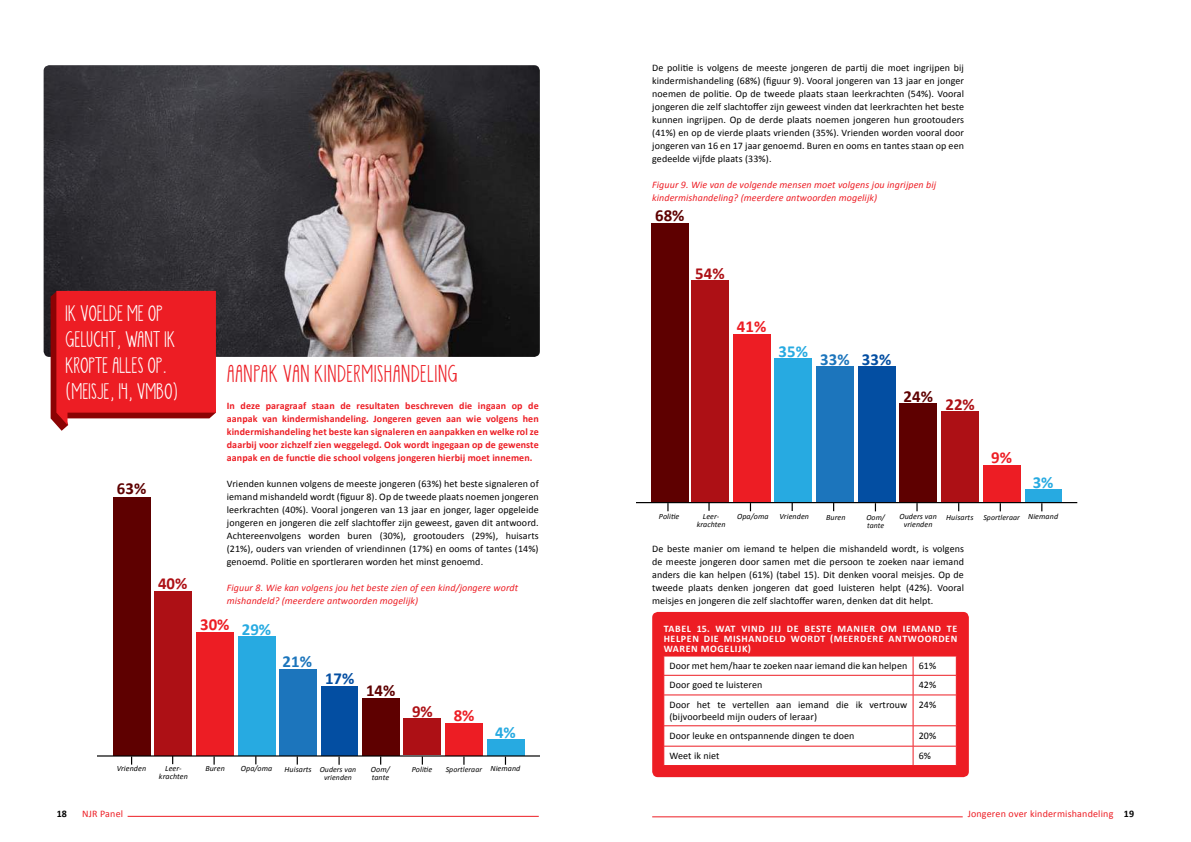
<style>
.page{position:relative;width:1191px;height:842px;background:#fff}
.page>*{position:absolute;margin:0;border:0;box-sizing:border-box;transform-origin:0 0}
.t1{font:19.5px "KG Skinny Latte";letter-spacing:.04em;color:#ed1d24}
.t2{font:18px/26px "KG Skinny Latte";letter-spacing:.01em;color:#fff}
.t3{font:700 16.8px "Calibri";color:#ad1015}
.t4{font:700 16.8px "Calibri";color:#5e0000}
.t5{font:700 16.8px "Calibri";color:#ed1d24}
.t6{font:700 16.8px "Calibri";color:#1c75bc}
.t7{font:700 16.8px "Calibri";color:#27aae1}
.t8{font:700 16.8px "Calibri";color:#034ea2}
.t9{font:10px/13px "Calibri";letter-spacing:.01em;color:#000;text-align:justify}
.t10{font:700 10px/13px "Calibri";letter-spacing:.01em;color:#ed1d24;text-align:justify}
.t11{font:italic 10px/13px "Calibri";letter-spacing:.01em;color:#ed1d24}
.t12{font:700 10px "Calibri";letter-spacing:.06em;color:#fff}
.t13{font:10px "Calibri";letter-spacing:.02em;color:#ed1d24}
.t14{font:700 10px "Calibri";color:#000}
.t15{font:italic 8px/8px "Calibri";letter-spacing:.01em;color:#000;text-align:center}
.t16{font:italic 7.8px/8px "Calibri";letter-spacing:.01em;color:#000}
.s1{color:#27aae1}
.s2{color:#ed1d24}
.s3{font-size:8px}
.s4{color:#034ea2}
.s5{font-size:7.8px}
.s6{font-weight:700;color:#000}
</style>
<div class="page">
<hr style="left:652px;top:816px;width:310px;height:1px;background:#ed1d24">
<hr style="left:128px;top:816px;width:411px;height:1px;background:#ed1d24">
<img style="left:44px;top:65px;width:496px;height:292px">
<svg style="left:51px;top:291px;width:165px;height:140px;background:#e62d33"></svg>
<div style="left:487px;top:739px;width:37px;height:16px;background:#27aae1"></div>
<div style="left:445px;top:723px;width:38px;height:32px;background:#ed1d24"></div>
<div style="left:404px;top:718px;width:37px;height:37px;background:#ad1015"></div>
<div style="left:362px;top:698px;width:37px;height:57px;background:#5e0000"></div>
<div style="left:321px;top:686px;width:37px;height:69px;background:#034ea2"></div>
<div style="left:280px;top:669px;width:37px;height:86px;background:#1c75bc"></div>
<div style="left:238px;top:636px;width:37px;height:119px;background:#27aae1"></div>
<div style="left:196px;top:632px;width:37px;height:123px;background:#ed1d24"></div>
<div style="left:155px;top:591px;width:37px;height:164px;background:#ad1015"></div>
<div style="left:113px;top:496px;width:37px;height:259px;background:#5e0000"></div>
<hr style="left:97px;top:755px;width:442px;height:1px;background:#000">
<svg style="left:213px;top:756px;width:2px;height:9px"></svg>
<svg style="left:338px;top:757px;width:2px;height:8px"></svg>
<svg style="left:791px;top:503px;width:2px;height:8px"></svg>
<svg style="left:999px;top:503px;width:2px;height:8px"></svg>
<div style="left:1024px;top:490px;width:37px;height:12px;background:#27aae1"></div>
<div style="left:983px;top:465px;width:37px;height:37px;background:#ed1d24"></div>
<div style="left:941px;top:412px;width:38px;height:90px;background:#ad1015"></div>
<div style="left:899px;top:404px;width:38px;height:98px;background:#5e0000"></div>
<div style="left:858px;top:367px;width:37px;height:135px;background:#034ea2"></div>
<div style="left:816px;top:367px;width:37px;height:135px;background:#1c75bc"></div>
<div style="left:774px;top:359px;width:38px;height:143px;background:#27aae1"></div>
<div style="left:733px;top:334px;width:37px;height:168px;background:#ed1d24"></div>
<div style="left:691px;top:281px;width:37px;height:221px;background:#ad1015"></div>
<div style="left:651px;top:223px;width:37px;height:279px;background:#5e0000"></div>
<hr style="left:636px;top:502px;width:441px;height:1px;background:#000">
<div style="left:652px;top:612px;width:317px;height:165px;background:#ed1d24;border-radius:6px"></div>
<svg style="left:663px;top:656px;width:294px;height:109px;background:#fef4f5"></svg>
<hr style="left:663px;top:695px;width:250px;height:1px;background:#ed1d24">
<hr style="left:913px;top:695px;width:43px;height:1px;background:#ed1d24">
<hr style="left:663px;top:725px;width:250px;height:1px;background:#ed1d24">
<hr style="left:913px;top:725px;width:43px;height:1px;background:#ed1d24">
<hr style="left:663px;top:746px;width:250px;height:1px;background:#ed1d24">
<hr style="left:913px;top:746px;width:43px;height:1px;background:#ed1d24">
<p class="t9" style="left:652px;top:61px;width:313px">De politie is volgens de meeste jongeren de partij die moet ingrijpen bij kindermishandeling (68%) (figuur 9). Vooral jongeren van 13 jaar en jonger noemen de politie. Op de tweede plaats staan leerkrachten (54%). Vooral jongeren die zelf slachtoffer zijn geweest vinden dat leerkrachten het beste kunnen ingrijpen. Op de derde plaats noemen jongeren hun grootouders (41%) en op de vierde plaats vrienden (35%). Vrienden worden vooral door jongeren van 16 en 17 jaar genoemd. Buren en ooms en tantes staan op een gedeelde vijfde plaats (33%).</p>
<p class="t11" style="left:652px;top:178px;width:285px">Figuur 9. Wie van de volgende mensen moet volgens jou ingrijpen bij kindermishandeling? (meerdere antwoorden mogelijk)</p>
<h2 class="t2" style="left:66px;top:300px;width:114px">IK VOELDE ME OP<br>GELUCHT, WANT IK<br>KROPTE ALLES OP. (MEISJE, 14, VMBO)</h2>
<h3 class="t4" style="left:117px;top:478px;width:31px">63%</h3>
<h3 class="t3" style="left:158px;top:573px;width:31px">40%</h3>
<h1 class="t1" style="left:227px;top:361px;width:232px">AANPAK VAN KINDERMISHANDELING</h1>
<p class="t10" style="left:227px;top:399px;width:313px">In deze paragraaf staan de resultaten beschreven die ingaan op de aanpak van kindermishandeling. Jongeren geven aan wie volgens hen kindermishandeling het beste kan signaleren en aanpakken en welke rol ze daarbij voor zichzelf zien weggelegd. Ook wordt ingegaan op de gewenste aanpak en de functie die school volgens jongeren hierbij moet innemen.</p>
<p class="t9" style="left:227px;top:477px;width:313px">Vrienden kunnen volgens de meeste jongeren (63%) het beste signaleren of iemand mishandeld wordt (figuur 8). Op de tweede plaats noemen jongeren leerkrachten (40%). Vooral jongeren van 13 jaar en jonger, lager opgeleide jongeren en jongeren die zelf slachtoffer zijn geweest, gaven dit antwoord.<br>Achtereenvolgens worden buren (30%), grootouders (29%), huisarts (21%), ouders van vrienden of vriendinnen (17%) en ooms of tantes (14%) genoemd. Politie en sportleraren worden het minst genoemd.</p>
<p class="t11" style="left:227px;top:581px;width:293px">Figuur 8. Wie kan volgens jou het beste zien of een kind/jongere wordt mishandeld? (meerdere antwoorden mogelijk)</p>
<h3 class="t5" style="left:200px;top:614px;width:72px">30% <span class="s1">29%</span></h3>
<h3 class="t6" style="left:283px;top:651px;width:31px">21%</h3>
<h3 class="t8" style="left:325px;top:667px;width:31px">17%</h3>
<h3 class="t4" style="left:366px;top:680px;width:31px">14%</h3>
<h3 class="t3" style="left:412px;top:701px;width:64px">9% <span class="s2">8%</span></h3>
<h3 class="t7" style="left:495px;top:721px;width:22px">4%</h3>
<p class="t15" style="left:117px;top:764px;width:31px">Vrienden</p>
<p class="t15" style="left:205px;top:764px;width:21px">Buren</p>
<p class="t15" style="left:241px;top:764px;width:33px">Opa/oma</p>
<p class="t16" style="left:324px;top:765px;width:34px;text-indent:-39px"><span class="s3">Huisarts</span> Ouders van vrienden</p>
<p class="t15" style="left:371px;top:764px;width:21px;text-align:left">Oom/ tante</p>
<p class="t15" style="left:412px;top:765px;width:22px">Politie</p>
<p class="t16" style="left:445px;top:765px;width:76px">Sportleraar <span class="s3">Niemand</span></p>
<p class="t15" style="left:159px;top:764px;width:30px">Leer&shy;krachten</p>
<h3 class="t4" style="left:655px;top:205px;width:31px">68%</h3>
<h3 class="t3" style="left:695px;top:262px;width:31px">54%</h3>
<h3 class="t5" style="left:737px;top:316px;width:31px">41%</h3>
<h3 class="t7" style="left:778px;top:340px;width:31px">35%</h3>
<h3 class="t6" style="left:820px;top:348px;width:72px">33% <span class="s4">33%</span></h3>
<h3 class="t4" style="left:903px;top:385px;width:31px">24%</h3>
<h3 class="t3" style="left:945px;top:393px;width:31px">22%</h3>
<h3 class="t5" style="left:991px;top:447px;width:22px">9%</h3>
<h3 class="t7" style="left:1032px;top:471px;width:22px">3%</h3>
<p class="t15" style="left:659px;top:512px;width:22px">Politie</p>
<p class="t15" style="left:737px;top:512px;width:33px">Opa/oma</p>
<p class="t15" style="left:779px;top:512px;width:31px">Vrienden</p>
<p class="t15" style="left:826px;top:513px;width:21px">Buren</p>
<p class="t16" style="left:866px;top:513px;width:20px">Oom/ tante</p>
<p class="t15" style="left:899px;top:512px;width:39px">Ouders van vrienden</p>
<p class="t15" style="left:946px;top:513px;width:113px">Huisarts <span class="s5">Sportleraar</span> Niemand</p>
<p class="t15" style="left:696px;top:512px;width:30px">Leer&shy;krachten</p>
<p class="t9" style="left:652px;top:542px;width:313px">De beste manier om iemand te helpen die mishandeld wordt, is volgens de meeste jongeren door samen met die persoon te zoeken naar iemand anders die kan helpen (61%) (tabel 15). Dit denken vooral meisjes. Op de tweede plaats denken jongeren dat goed luisteren helpt (42%). Vooral meisjes en jongeren die zelf slachtoffer waren, denken dat dit helpt.</p>
<p class="t12" style="left:664px;top:622px;width:60px">Tabel 15. Wat</p>
<p class="t12" style="left:741px;top:622px;width:13px">vind</p>
<p class="t12" style="left:770px;top:622px;width:5px">jij</p>
<p class="t12" style="left:787px;top:622px;width:58px">de beste mani</p>
<p class="t12" style="left:864px;top:622px;width:26px">er om</p>
<p class="t12" style="left:903px;top:622px;width:17px">iemand</p>
<p class="t12" style="left:947px;top:622px;width:12px">te</p>
<p class="t12" style="left:664px;top:632px;width:93px">helpen di e mishand</p>
<p class="t12" style="left:769px;top:632px;width:39px">eld wordt</p>
<p class="t12" style="left:830px;top:632px;width:66px">(meerdere ant</p>
<p class="t12" style="left:908px;top:632px;width:18px">woord</p>
<p class="t12" style="left:945px;top:632px;width:12px">en</p>
<p class="t12" style="left:663px;top:642px;width:89px">waren mogelijk)</p>
<p class="t9" style="left:669px;top:656px;width:268px;line-height:19.3px">Door met hem/haar te zoeken naar iemand die kan helpen 61%<br>Door goed te luisteren</p>
<p class="t9" style="left:918px;top:679px;width:19px">42%</p>
<p class="t9" style="left:669px;top:699px;width:239px;line-height:12px">Door het te vertellen aan iemand die ik vertrouw (bijvoorbeeld mijn ouders of leraar)</p>
<p class="t9" style="left:918px;top:698px;width:19px">24%</p>
<p class="t9" style="left:669px;top:729px;width:186px">Door leuke en ontspannende dingen te doen</p>
<p class="t9" style="left:918px;top:729px;width:19px">20%</p>
<p class="t9" style="left:669px;top:749px;width:52px">Weet ik niet</p>
<p class="t9" style="left:918px;top:749px;width:14px">6%</p>
<p class="t14" style="left:57px;top:808px;width:12px">18</p>
<p class="t13" style="left:82px;top:808px;width:43px">NJR Panel</p>
<p class="t13" style="left:967px;top:808px;width:168px">Jongeren over kindermishandeling <span class="s6">19</span></p>
</div>
